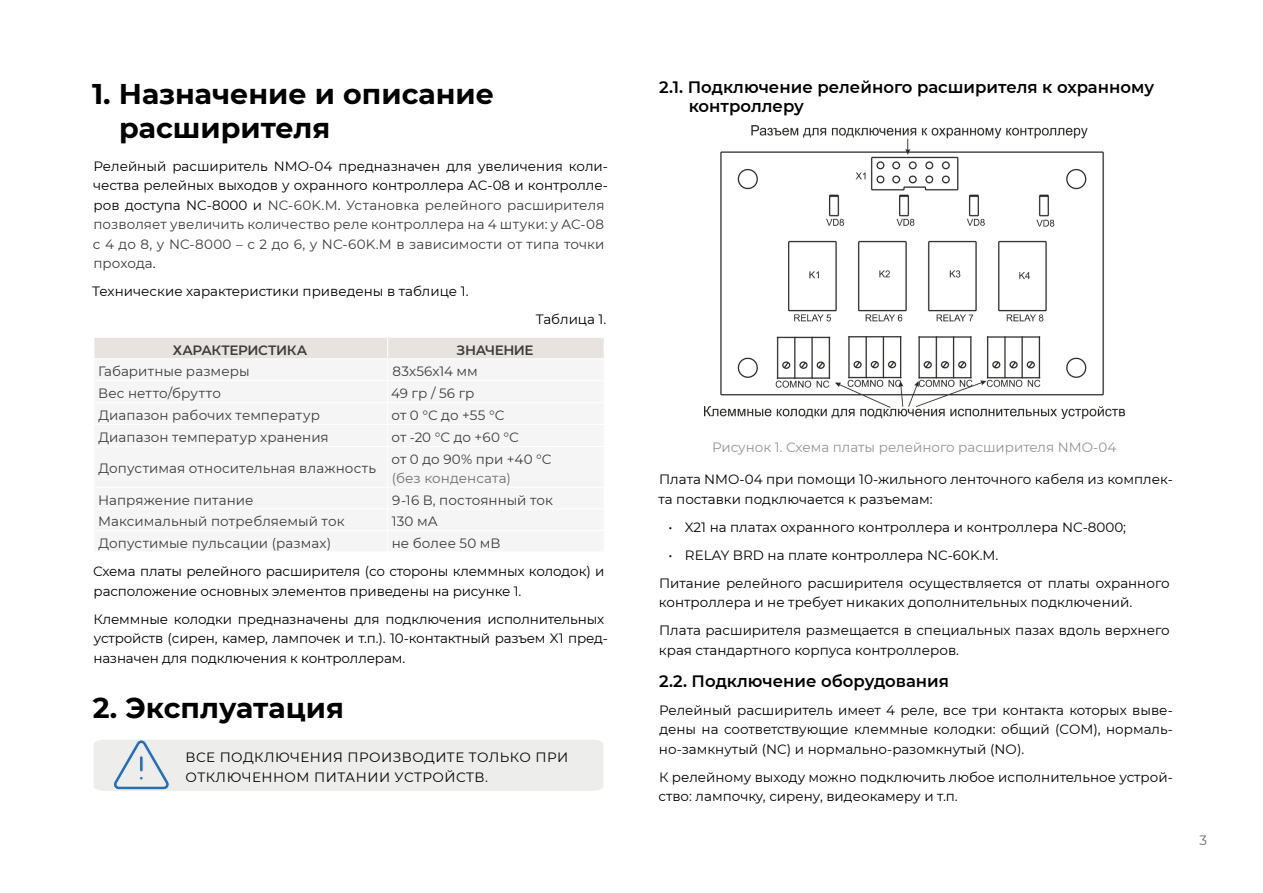
<style>
.page{position:relative;width:1263px;height:893px;background:#fff}
.page>*{position:absolute;margin:0;border:0;box-sizing:border-box;transform-origin:0 0}
.заголовок{font:700 28.5px/34.2px "Montserrat";color:#000}
.Подзаголовок{font:600 16.5px/19.5px "Montserrat";color:#000}
.текст{font:13.5px/19.5px "Montserrat";color:#000}
.заголовок-2{font:13.5px/19.5px "Montserrat";letter-spacing:.005em;color:#3c3c3b}
.заголовок-3{font:13.5px/19.5px "Montserrat";letter-spacing:-.01em;color:#000}
.текст-2{font:13.5px/19.5px "Montserrat";letter-spacing:.035em;color:#000}
.текст-3{font:13.5px "Montserrat";color:#949494}
.t1{font:600 13.5px "Montserrat";letter-spacing:-.03em;color:#3c3c3b}
.t2{font:13.5px "Montserrat";letter-spacing:.005em;color:#71706f}
.t3{font:13.5px "Montserrat";color:#686e70}
.s1{color:#000}
</style>
<div class="page">
<div style="left:94px;top:337px;width:294px;height:22px;background:#e7e3df"></div>
<div style="left:388px;top:337px;width:216px;height:22px;background:#e7e3df"></div>
<div style="left:94px;top:487px;width:294px;height:22px;background:#f6f5f5"></div>
<div style="left:388px;top:487px;width:216px;height:22px;background:#f6f5f5"></div>
<hr style="left:94px;top:337px;width:294px;height:1px;background:#fff">
<hr style="left:388px;top:337px;width:217px;height:1px;background:#fff">
<hr style="left:94px;top:358px;width:294px;height:1px;background:#fff">
<hr style="left:388px;top:358px;width:217px;height:1px;background:#fff">
<svg style="left:94px;top:338px;width:1px;height:20px"></svg>
<svg style="left:387px;top:338px;width:1px;height:20px"></svg>
<hr style="left:94px;top:487px;width:294px;height:1px;background:#fff">
<hr style="left:388px;top:487px;width:217px;height:1px;background:#fff">
<hr style="left:94px;top:508px;width:294px;height:1px;background:#fff">
<hr style="left:388px;top:508px;width:217px;height:1px;background:#fff">
<img style="left:704px;top:125px;width:420px;height:294px">
<div style="left:94px;top:739px;width:509px;height:52px;background:#ededeb"></div>
<p class="заголовок" style="left:119px;top:75px;width:376px;text-indent:-27px">1. Назначение и описание расширителя</p>
<p class="заголовок-2" style="left:93px;top:156px;width:517px"><span class="s1">Релейный расширитель NMO-04 предназначен для увеличения коли&shy;чества релейных выходов у охранного контроллера AC-08 и контролле&shy;ров доступа NC-8000 и</span> NC-60K.M<span class="s1">.</span> Установка релейного расширителя позволяет увеличить количество реле контроллера на 4 штуки: у AC-08 с 4 до 8, у NC‑8000 – с 2 до 6, у NC-60K.M в зависимости от типа точки прохода<span class="s1">.</span></p>
<p class="текст" style="left:92px;top:281px;width:378px">Технические характеристики приведены в таблице 1.</p>
<p class="текст" style="left:536px;top:309px;width:72px">Таблица 1.</p>
<p class="t1" style="left:173px;top:340px;width:136px">ХАРАКТЕРИСТИКА</p>
<p class="t1" style="left:457px;top:340px;width:78px">ЗНАЧЕНИЕ</p>
<p class="заголовок-2" style="left:98px;top:361px;width:153px">Габаритные размеры</p>
<p class="заголовок-2" style="left:392px;top:361px;width:87px">83х56х14 мм</p>
<p class="заголовок-2" style="left:98px;top:383px;width:124px">Вес нетто/брутто</p>
<p class="заголовок-2" style="left:391px;top:383px;width:85px">49 гр / 56 гр</p>
<p class="заголовок-2" style="left:99px;top:405px;width:223px">Диапазон рабочих температур</p>
<p class="заголовок-2" style="left:391px;top:405px;width:115px">от 0 °С до +55 °С</p>
<p class="заголовок-2" style="left:99px;top:427px;width:232px">Диапазон температур хранения</p>
<p class="заголовок-2" style="left:391px;top:427px;width:129px">от -20 °С до +60 °С</p>
<p class="заголовок-2" style="left:99px;top:458px;width:279px">Допустимая относительная влажность</p>
<p class="заголовок-2" style="left:391px;top:449px;width:162px">от 0 до 90% при +40 °С</p>
<p class="t2" style="left:392px;top:469px;width:121px">(без конденсата)</p>
<p class="заголовок-2" style="left:98px;top:489px;width:157px">Напряжение питание</p>
<p class="заголовок-2" style="left:392px;top:489px;width:162px">9-16 В, постоянный ток</p>
<p class="заголовок-2" style="left:98px;top:511px;width:248px">Максимальный потребляемый ток</p>
<p class="заголовок-2" style="left:392px;top:511px;width:47px">130 мА</p>
<p class="заголовок-2" style="left:99px;top:533px;width:234px">Допустимые пульсации (размах)</p>
<p class="заголовок-2" style="left:392px;top:533px;width:110px">не более 50 мВ</p>
<p class="заголовок-3" style="left:93px;top:561px;width:513px">Схема платы релейного расширителя (со стороны клеммных колодок) и расположение основных элементов приведены на рисунке 1.</p>
<p class="заголовок-3" style="left:93px;top:609px;width:516px">Клеммные колодки предназначены для подключения исполнительных устройств (сирен, камер, лампочек и т.п.). 10-контактный разъем X1 пред&shy;назначен для подключения к контроллерам.</p>
<p class="заголовок" style="left:93px;top:689px;width:253px">2. Эксплуатация</p>
<p class="текст-2" style="left:186px;top:747px;width:384px">ВСЕ ПОДКЛЮЧЕНИЯ ПРОИЗВОДИТЕ ТОЛЬКО ПРИ<br>ОТКЛЮЧЕННОМ ПИТАНИИ УСТРОЙСТВ.</p>
<p class="Подзаголовок" style="left:689px;top:76px;width:467px;text-indent:-29px">2.1. Подключение релейного расширителя к охранному контроллеру</p>
<p class="текст-3" style="left:712px;top:438px;width:406px">Рисунок 1. Схема платы релейного расширителя NMO-04</p>
<p class="текст" style="left:658px;top:469px;width:516px">Плата NMO-04 при помощи 10-жильного ленточного кабеля из комплек&shy;та поставки подключается к разъемам:</p>
<p class="текст" style="left:668px;top:517px;width:459px">• X21 на платах охранного контроллера и контроллера NC-8000;</p>
<p class="текст" style="left:668px;top:545px;width:331px">• RELAY BRD на плате контроллера NC-60K.M.</p>
<p class="текст" style="left:659px;top:573px;width:512px">Питание релейного расширителя осуществляется от платы охранного контроллера и не требует никаких дополнительных подключений.</p>
<p class="текст" style="left:659px;top:620px;width:512px">Плата расширителя размещается в специальных пазах вдоль верхнего края стандартного корпуса контроллеров.</p>
<p class="Подзаголовок" style="left:659px;top:670px;width:291px">2.2. Подключение оборудования</p>
<p class="текст" style="left:659px;top:700px;width:515px;text-align:justify">Релейный расширитель имеет 4 реле, все три контакта которых выве&shy;дены на соответствующие клеммные колодки: общий (COM), нормаль&shy;но-замкнутый (NC) и нормально-разомкнутый (NO).</p>
<p class="текст" style="left:658px;top:767px;width:516px">К релейному выходу можно подключить любое исполнительное устрой&shy;ство: лампочку, сирену, видеокамеру и т.п.</p>
<p class="t3" style="left:1199px;top:831px;width:9px">3</p>
</div>
